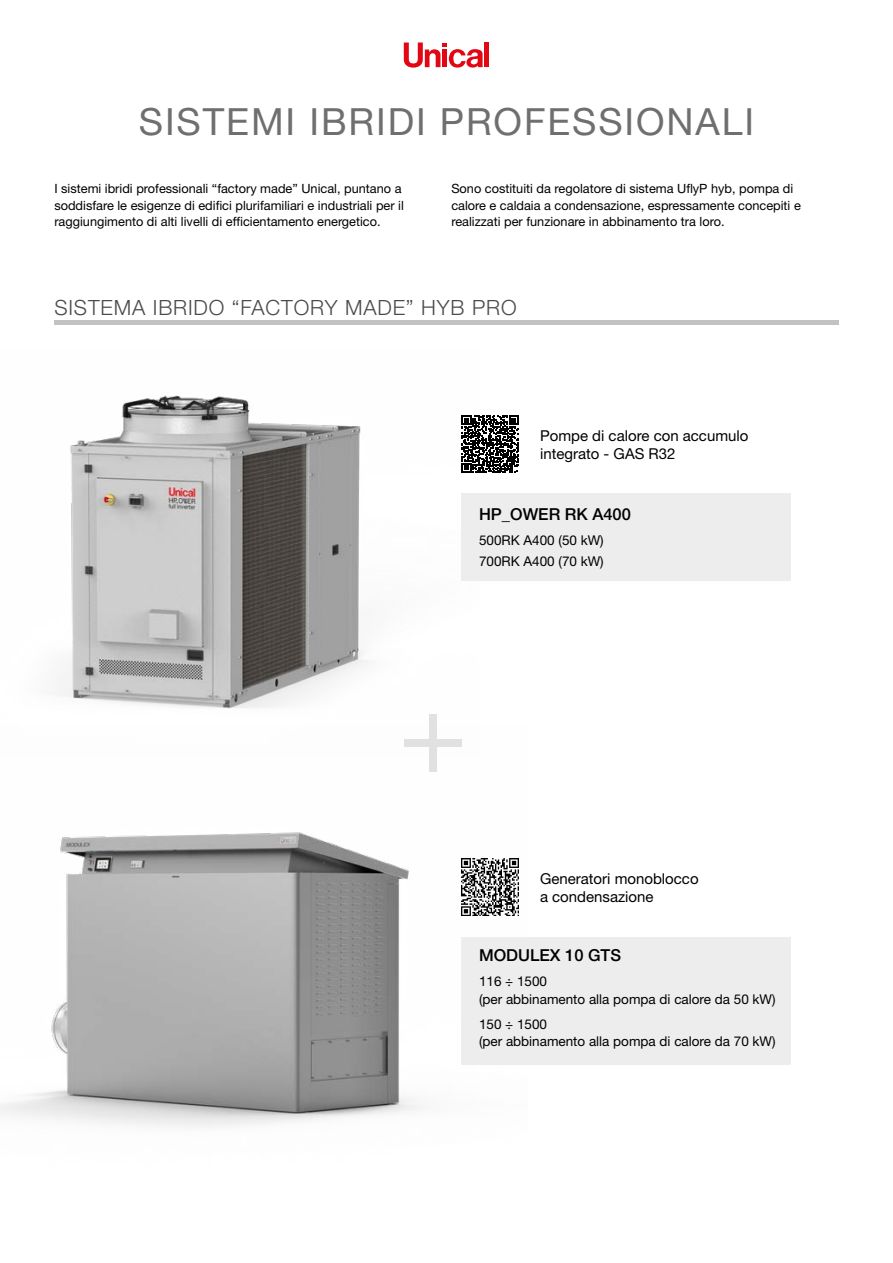
<style>
.page{position:relative;width:893px;height:1263px;background:#fff}
.page>*{position:absolute;margin:0;border:0;box-sizing:border-box;transform-origin:0 0}
.t1{font:37.5px "Helvetica Neue";letter-spacing:.05em;color:#706f6f}
.t2{font:300 21px "Helvetica Neue";letter-spacing:.04em;color:#4a4a49}
.t3{font:500 16.5px "Helvetica Neue";color:#000}
.t4{font:15px/18px "Helvetica Neue";color:#000}
.t5{font:13.5px/17.7px "Helvetica Neue";color:#000}
.t6{font:12.75px/16.5px "Helvetica Neue";color:#000}
</style>
<div class="page">
<img style="left:56px;top:395px;width:381px;height:332px">
<img style="left:0;top:727px;width:437px;height:400px">
<hr style="left:54px;top:321px;width:785px;height:4px;background:#c2c2c2">
<div style="left:461px;top:493px;width:330px;height:88px;background:#ededed"></div>
<div style="left:429px;top:714px;width:7px;height:58px;background:#e1e1e1"></div>
<div style="left:404px;top:739px;width:58px;height:8px;background:#e1e1e1"></div>
<div style="left:461px;top:937px;width:330px;height:128px;background:#ededed"></div>
<svg style="left:461px;top:415px;width:58px;height:58px"></svg>
<img style="left:461px;top:858px;width:58px;height:58px">
<svg style="left:404px;top:43px;width:79px;height:25px"></svg>
<div style="left:442px;top:50px;width:5px;height:17px;background:#e30613"></div>
<hr style="left:485px;top:43px;width:4px;height:24px;background:#e30613">
<h1 class="t1" style="left:139px;top:99px;width:617px">SISTEMI IBRIDI PROFESSIONALI</h1>
<p class="t6" style="left:54px;top:180px;width:351px">I sistemi ibridi professionali “factory made” Unical, puntano a soddisfare le esigenze di edifici plurifamiliari e industriali per il raggiungimento di alti livelli di efficientamento energetico.</p>
<p class="t6" style="left:451px;top:180px;width:351px">Sono costituiti da regolatore di sistema UflyP hyb, pompa di calore e caldaia a condensazione, espressamente concepiti e realizzati per funzionare in abbinamento tra loro.</p>
<h2 class="t2" style="left:54px;top:295px;width:464px">SISTEMA IBRIDO “FACTORY MADE” HYB PRO</h2>
<p class="t4" style="left:540px;top:426px;width:210px">Pompe di calore con accumulo integrato - GAS R32</p>
<p class="t3" style="left:479px;top:504px;width:153px">HP_OWER RK A400</p>
<p class="t5" style="left:479px;top:530px;width:126px;line-height:20.7px">500RK A400 (50 kW)<br>700RK A400 (70 kW)</p>
<p class="t4" style="left:540px;top:869px;width:160px">Generatori monoblocco a condensazione</p>
<p class="t3" style="left:479px;top:945px;width:144px">MODULEX 10 GTS</p>
<p class="t5" style="left:479px;top:972px;width:298px">116 ÷ 1500<br>(per abbinamento alla pompa di calore da 50 kW)</p>
<p class="t5" style="left:479px;top:1015px;width:298px">150 ÷ 1500<br>(per abbinamento alla pompa di calore da 70 kW)</p>
</div>
